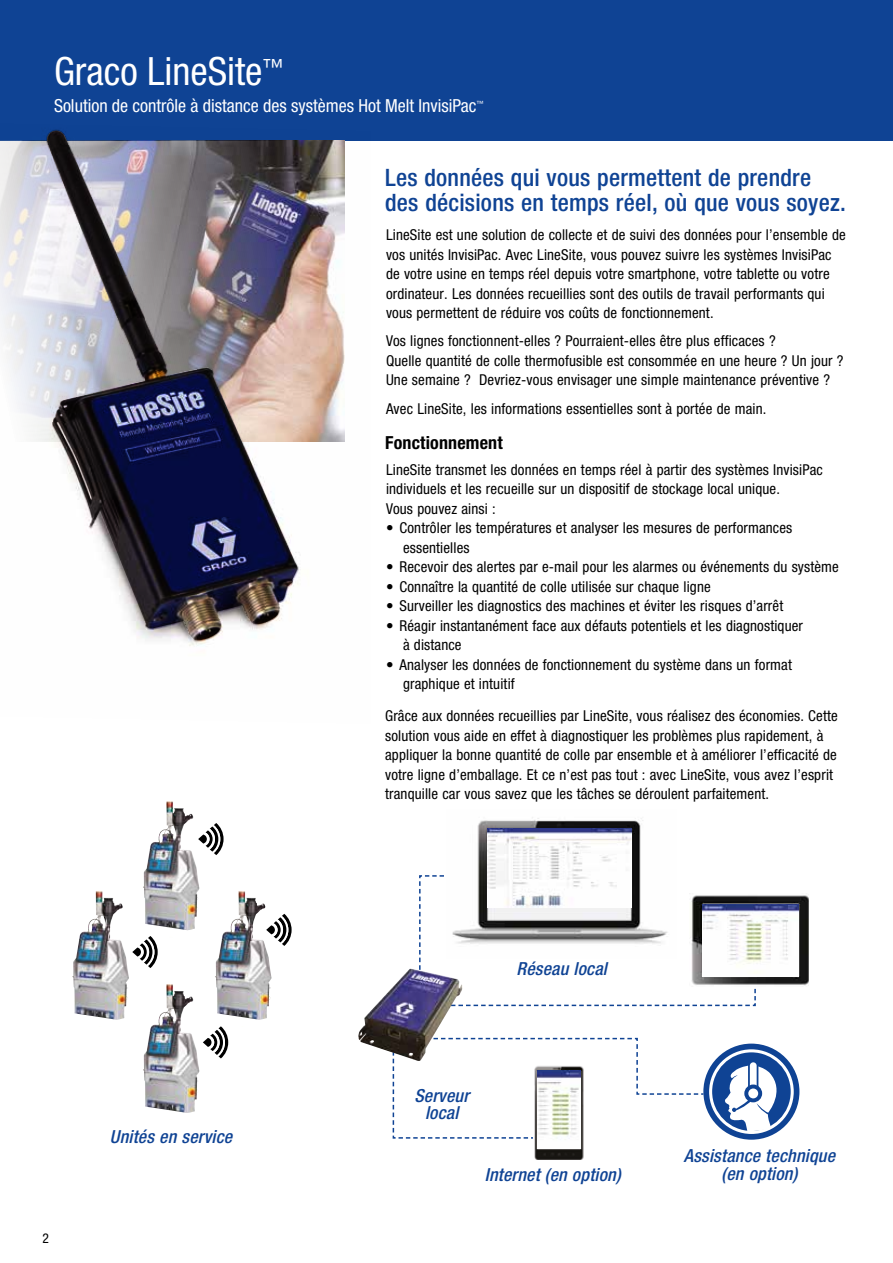
<style>
.page{position:relative;width:893px;height:1263px;background:#fff}
.page>*{position:absolute;margin:0;border:0;box-sizing:border-box;transform-origin:0 0}
.t1{font:condensed 39px "Helvetica Neue LT Std";color:#fff}
.t2{font:500 condensed 24px/25.5px "Helvetica Neue LT Std";letter-spacing:.01em;color:#0f4394}
.t3{font:italic 500 condensed 18px/16.5px "Helvetica Neue LT Std";letter-spacing:.01em;color:#0f4394;text-align:center}
.t4{font:condensed 18px "Helvetica Neue LT Std";color:#fff}
.t5{font:700 condensed 18px "Helvetica Neue LT Std";letter-spacing:.01em;color:#000}
.t6{font:condensed 15px/19.5px "Helvetica Neue LT Std";letter-spacing:.01em;color:#000}
.t7{font:condensed 13.5px "Helvetica Neue LT Std";color:#000}
.t8{font:condensed 7.2px "Helvetica Neue LT Std";color:#fff}
</style>
<div class="page">
<div style="left:0;top:0;width:893px;height:140px;background:#0f4394"></div>
<svg style="left:419px;top:875px;width:337px;height:132px"></svg>
<svg style="left:392px;top:1037px;width:312px;height:102px"></svg>
<img style="left:446px;top:817px;width:231px;height:142px">
<img style="left:488px;top:828px;width:143px;height:79px">
<img style="left:690px;top:893px;width:118px;height:94px">
<img style="left:702px;top:904px;width:96px;height:72px">
<img style="left:72px;top:891px;width:57px;height:129px">
<img style="left:143px;top:984px;width:56px;height:129px">
<img style="left:215px;top:891px;width:56px;height:129px">
<img style="left:358px;top:969px;width:104px;height:93px">
<svg style="left:199px;top:823px;width:25px;height:32px"></svg>
<svg style="left:266px;top:914px;width:26px;height:32px"></svg>
<div style="left:703px;top:1043px;width:96px;height:97px;background:#0f4394;border-radius:50%"></div>
<svg style="left:709px;top:1049px;width:85px;height:85px"></svg>
<div style="left:712px;top:1052px;width:79px;height:79px;background:#0f4394;border-radius:50%"></div>
<svg style="left:724px;top:1059px;width:62px;height:73px"></svg>
<div style="left:748px;top:1088px;width:10px;height:10px;background:#fff;border-radius:50%"></div>
<img style="left:534px;top:1060px;width:55px;height:99px">
<img style="left:537px;top:1071px;width:44px;height:77px">
<img style="left:143px;top:801px;width:56px;height:129px">
<svg style="left:132px;top:936px;width:26px;height:32px"></svg>
<svg style="left:203px;top:1026px;width:25px;height:32px"></svg>
<img style="left:0;top:129px;width:371px;height:517px">
<h1 class="t1" style="left:54px;top:48px;width:231px">Graco LineSite<sup>™</sup></h1>
<p class="t4" style="left:54px;top:95px;width:424px">Solution de contrôle à distance des systèmes Hot Melt InvisiPac</p>
<p class="t8" style="left:476px;top:99px;width:9px">™</p>
<h2 class="t2" style="left:385px;top:164px;width:462px">Les données qui vous permettent de prendre des décisions en temps réel, où que vous soyez.</h2>
<p class="t6" style="left:386px;top:225px;width:461px">LineSite est une solution de collecte et de suivi des données pour l’ensemble de vos unités InvisiPac. Avec LineSite, vous pouvez suivre les systèmes InvisiPac de votre usine en temps réel depuis votre smartphone, votre tablette ou votre ordinateur. Les données recueillies sont des outils de travail performants qui vous permettent de réduire vos coûts de fonctionnement.</p>
<p class="t6" style="left:386px;top:331px;width:459px">Vos lignes fonctionnent-elles ? Pourraient-elles être plus efficaces ?<br>Quelle quantité de colle thermofusible est consommée en une heure ? Un jour ?<br>Une semaine ? Devriez-vous envisager une simple maintenance préventive ?</p>
<p class="t6" style="left:386px;top:398px;width:382px">Avec LineSite, les informations essentielles sont à portée de main.</p>
<p class="t5" style="left:385px;top:431px;width:119px">Fonctionnement</p>
<p class="t6" style="left:386px;top:460px;width:438px">LineSite transmet les données en temps réel à partir des systèmes InvisiPac individuels et les recueille sur un dispositif de stockage local unique.<br>Vous pouvez ainsi :</p>
<p class="t6" style="left:403px;top:518px;width:391px;text-indent:-17px">• Contrôler les températures et analyser les mesures de performances essentielles</p>
<p class="t6" style="left:386px;top:557px;width:454px">• Recevoir des alertes par e-mail pour les alarmes ou événements du système</p>
<p class="t6" style="left:386px;top:577px;width:326px">• Connaître la quantité de colle utilisée sur chaque ligne</p>
<p class="t6" style="left:386px;top:596px;width:399px">• Surveiller les diagnostics des machines et éviter les risques d’arrêt</p>
<p class="t6" style="left:403px;top:616px;width:402px;text-indent:-17px">• Réagir instantanément face aux défauts potentiels et les diagnostiquer à distance</p>
<p class="t6" style="left:403px;top:655px;width:390px;text-indent:-17px">• Analyser les données de fonctionnement du système dans un format graphique et intuitif</p>
<p class="t6" style="left:385px;top:706px;width:454px">Grâce aux données recueillies par LineSite, vous réalisez des économies. Cette solution vous aide en effet à diagnostiquer les problèmes plus rapidement, à appliquer la bonne quantité de colle par ensemble et à améliorer l’efficacité de votre ligne d’emballage. Et ce n’est pas tout : avec LineSite, vous avez l’esprit tranquille car vous savez que les tâches se déroulent parfaitement.</p>
<p class="t7" style="left:43px;top:1230px;width:8px">2</p>
<p class="t3" style="left:110px;top:1128px;width:124px">Unités en service</p>
<p class="t3" style="left:516px;top:960px;width:92px">Réseau local</p>
<p class="t3" style="left:414px;top:1088px;width:56px">Serveur local</p>
<p class="t3" style="left:485px;top:1167px;width:137px">Internet (en option)</p>
<p class="t3" style="left:684px;top:1146px;width:153px;line-height:18.6px">Assistance technique (en option)</p>
</div>
